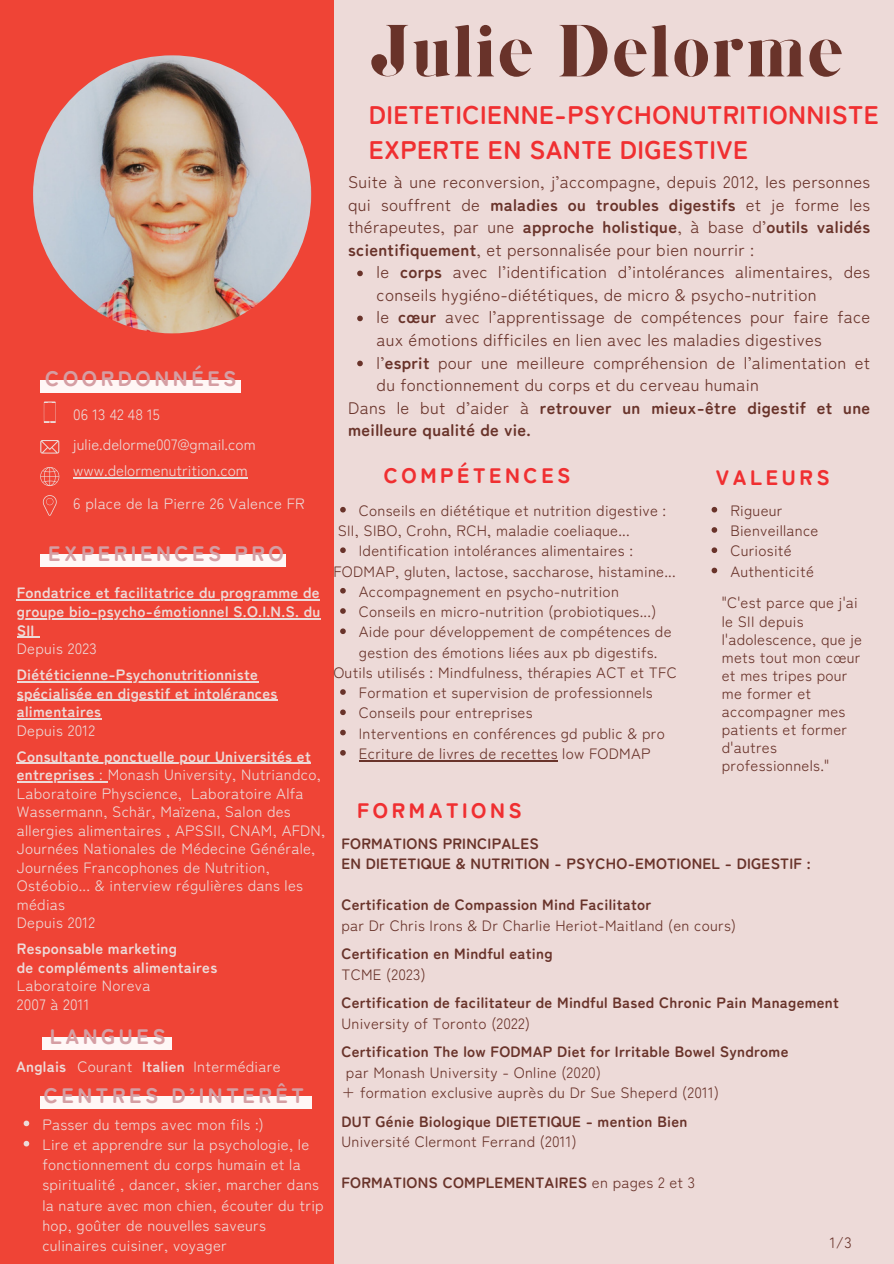
<style>
.page{position:relative;width:894px;height:1264px;background:#fff}
.page>*{position:absolute;margin:0;border:0;box-sizing:border-box;transform-origin:0 0}
.t1{font:73.5px "Giaza";letter-spacing:.02em;color:#69332a}
.t2{font:700 25.5px/34.8px "Zen Maru Gothic";letter-spacing:.02em;color:#f02f31}
.t3{font:900 21px "Zen Maru Gothic";letter-spacing:.17em;color:#d59ea3}
.t4{font:900 21px "Zen Maru Gothic";letter-spacing:.17em;color:#f02f31}
.t5{font:16.65px/22.5px "Zen Maru Gothic";letter-spacing:.02em;color:#69332a;text-align:justify}
.t6{font:700 16.65px "Zen Maru Gothic";letter-spacing:.02em;color:#69332a}
.t7{font:15px/18px "Zen Maru Gothic";letter-spacing:.02em;color:#69332a}
.t8{font:15px/18.5px "Zen Maru Gothic";letter-spacing:.02em;color:#eddad8}
.t9{font:700 15px/20.5px "Zen Maru Gothic";letter-spacing:.02em;color:#69332a}
.t10{font:700 15px/18.5px "Zen Maru Gothic";letter-spacing:.02em;color:#eddad8}
.t11{font:15px/30px "Zen Maru Gothic";color:#eddad8}
.s1{font-weight:700}
.s2{font-weight:400}
</style>
<div class="page">
<div style="left:0;top:0;width:893px;height:1263px;background:#eddad8"></div>
<div style="left:0;top:0;width:333px;height:1263px;background:#ef4436"></div>
<img style="left:33px;top:55px;width:278px;height:278px;border-radius:50%">
<div style="left:40px;top:380px;width:201px;height:13px;background:#fff7f6"></div>
<div style="left:43px;top:1037px;width:129px;height:12px;background:#fff7f6"></div>
<div style="left:40px;top:554px;width:245px;height:12px;background:#fff7f6"></div>
<div style="left:40px;top:1096px;width:271px;height:12px;background:#fff7f6"></div>
<svg style="left:44px;top:401px;width:12px;height:22px"></svg>
<svg style="left:40px;top:467px;width:19px;height:19px"></svg>
<svg style="left:40px;top:440px;width:19px;height:13px"></svg>
<svg style="left:43px;top:495px;width:14px;height:20px"></svg>
<svg style="left:357px;top:270px;width:6px;height:6px"></svg>
<svg style="left:357px;top:315px;width:6px;height:6px"></svg>
<svg style="left:357px;top:360px;width:6px;height:6px"></svg>
<hr style="left:17px;top:599px;width:303px;height:1px;background:#eddad8">
<hr style="left:17px;top:618px;width:303px;height:1px;background:#eddad8">
<svg style="left:17px;top:636px;width:22px;height:1px"></svg>
<hr style="left:17px;top:681px;width:241px;height:1px;background:#eddad8">
<hr style="left:17px;top:699px;width:261px;height:1px;background:#eddad8">
<hr style="left:17px;top:718px;width:84px;height:1px;background:#eddad8">
<hr style="left:17px;top:762px;width:294px;height:1px;background:#eddad8">
<hr style="left:17px;top:781px;width:78px;height:1px;background:#eddad8">
<svg style="left:95px;top:781px;width:13px;height:1px"></svg>
<svg style="left:24px;top:1120px;width:5px;height:6px"></svg>
<svg style="left:24px;top:1140px;width:5px;height:6px"></svg>
<svg style="left:340px;top:507px;width:5px;height:5px"></svg>
<svg style="left:340px;top:547px;width:5px;height:6px"></svg>
<svg style="left:340px;top:588px;width:5px;height:5px"></svg>
<svg style="left:340px;top:608px;width:5px;height:6px"></svg>
<svg style="left:340px;top:628px;width:5px;height:6px"></svg>
<svg style="left:340px;top:689px;width:5px;height:6px"></svg>
<svg style="left:340px;top:709px;width:5px;height:6px"></svg>
<svg style="left:340px;top:729px;width:5px;height:6px"></svg>
<svg style="left:340px;top:750px;width:5px;height:5px"></svg>
<hr style="left:359px;top:760px;width:198px;height:1px;background:#69332a">
<svg style="left:711px;top:507px;width:6px;height:5px"></svg>
<svg style="left:711px;top:527px;width:6px;height:6px"></svg>
<svg style="left:711px;top:547px;width:6px;height:6px"></svg>
<svg style="left:711px;top:567px;width:6px;height:6px"></svg>
<hr style="left:73px;top:477px;width:175px;height:1px;background:#eddad8">
<h1 class="t1" style="left:368px;top:8px;width:476px">Julie Delorme</h1>
<h3 class="t3" style="left:45px;top:365px;width:193px">COORDONNÉES</h3>
<p class="t11" style="left:73px;top:400px;width:184px">06 13 42 48 15 julie.delorme007@gmail.com</p>
<p class="t11" style="left:73px;top:456px;width:176px">www.delormenutrition.com</p>
<p class="t8" style="left:73px;top:494px;width:233px">6 place de la Pierre 26 Valence FR</p>
<h3 class="t3" style="left:48px;top:540px;width:237px">EXPERIENCES PRO</h3>
<p class="t10" style="left:17px;top:583px;width:305px;text-align:justify">Fondatrice et facilitatrice du programme de groupe bio-psycho-émotionnel S.O.I.N.S. du SII</p>
<p class="t8" style="left:17px;top:639px;width:81px">Depuis 2023</p>
<p class="t10" style="left:17px;top:665px;width:262px">Diététicienne-Psychonutritionniste spécialisée en digestif et intolérances alimentaires</p>
<p class="t8" style="left:17px;top:720px;width:80px">Depuis 2012</p>
<p class="t8" style="left:17px;top:746px;width:310px"><span class="s1">Consultante ponctuelle pour Universités et entreprises</span> : Monash University, Nutriandco, Laboratoire Physcience, Laboratoire Alfa Wassermann, Schär, Maïzena, Salon des allergies alimentaires , APSSII, CNAM, AFDN, Journées Nationales de Médecine Générale, Journées Francophones de Nutrition, Ostéobio... &amp; interview régulières dans les médias<br>Depuis 2012</p>
<p class="t10" style="left:17px;top:939px;width:202px">Responsable marketing<br>de compléments alimentaires</p>
<p class="t8" style="left:17px;top:976px;width:135px">Laboratoire Noreva<br>2007 à 2011</p>
<h3 class="t3" style="left:50px;top:1022px;width:117px">LANGUES</h3>
<p class="t10" style="left:16px;top:1056px;width:118px">Anglais <span class="s2">Courant</span></p>
<p class="t8" style="left:142px;top:1056px;width:140px"><span class="s1">Italien</span> Intermédiare</p>
<h3 class="t3" style="left:44px;top:1082px;width:261px">CENTRES D’INTERÊT</h3>
<p class="t8" style="left:42px;top:1113px;width:283px;line-height:20.2px">Passer du temps avec mon fils :)<br>Lire et apprendre sur la psychologie, le fonctionnement du corps humain et la spiritualité , dancer, skier, marcher dans la nature avec mon chien, écouter du trip hop, goûter de nouvelles saveurs culinaires cuisiner, voyager</p>
<h2 class="t2" style="left:368px;top:97px;width:511px">DIETETICIENNE-PSYCHONUTRITIONNISTE<br>EXPERTE EN SANTE DIGESTIVE</h2>
<p class="t5" style="left:348px;top:171px;width:523px">Suite à une reconversion, j’accompagne, depuis 2012, les personnes qui souffrent de <span class="s1">maladies ou troubles digestifs</span> et je forme les thérapeutes, par une <span class="s1">approche holistique</span>, à base d’<span class="s1">outils validés scientifiquement</span>, et personnalisée pour bien nourrir :</p>
<p class="t5" style="left:376px;top:261px;width:495px">le <span class="s1">corps</span> avec l’identification d’intolérances alimentaires, des</p>
<p class="t5" style="left:376px;top:283px;width:441px">conseils hygiéno-diététiques, de micro &amp; psycho-nutrition</p>
<p class="t5" style="left:376px;top:306px;width:495px">le <span class="s1">cœur</span> avec l’apprentissage de compétences pour faire face</p>
<p class="t5" style="left:376px;top:328px;width:446px">aux émotions difficiles en lien avec les maladies digestives</p>
<p class="t5" style="left:376px;top:351px;width:495px">l’<span class="s1">esprit</span> pour une meilleure compréhension de l’alimentation et</p>
<p class="t5" style="left:376px;top:373px;width:383px">du fonctionnement du corps et du cerveau humain</p>
<p class="t6" style="left:348px;top:397px;width:523px"><span class="s2">Dans le but d’aider à</span> retrouver un mieux-être digestif et une</p>
<p class="t6" style="left:348px;top:419px;width:184px">meilleure qualité de vie.</p>
<h3 class="t4" style="left:384px;top:462px;width:188px">COMPÉTENCES</h3>
<h3 class="t4" style="left:715px;top:464px;width:115px">VALEURS</h3>
<p class="t7" style="left:359px;top:501px;width:309px">Conseils en diététique et nutrition digestive :</p>
<p class="t7" style="left:338px;top:521px;width:293px">SII, SIBO, Crohn, RCH, maladie coeliaque...</p>
<p class="t7" style="left:359px;top:542px;width:275px">Identification intolérances alimentaires :</p>
<p class="t7" style="left:333px;top:562px;width:344px">FODMAP, gluten, lactose, saccharose, histamine...</p>
<p class="t7" style="left:359px;top:582px;width:261px">Accompagnement en psycho-nutrition</p>
<p class="t7" style="left:359px;top:602px;width:299px">Conseils en micro-nutrition (probiotiques...)</p>
<p class="t7" style="left:359px;top:623px;width:314px">Aide pour développement de compétences de</p>
<p class="t7" style="left:359px;top:643px;width:300px">gestion des émotions liées aux pb digestifs.</p>
<p class="t7" style="left:333px;top:663px;width:345px">Outils utilisés : Mindfulness, thérapies ACT et TFC</p>
<p class="t7" style="left:359px;top:683px;width:295px">Formation et supervision de professionnels</p>
<p class="t7" style="left:359px;top:704px;width:175px">Conseils pour entreprises</p>
<p class="t7" style="left:359px;top:724px;width:307px">Interventions en conférences gd public &amp; pro</p>
<p class="t7" style="left:359px;top:744px;width:293px">Ecriture de livres de recettes low FODMAP</p>
<p class="t7" style="left:730px;top:500px;width:90px;line-height:20.2px">Rigueur<br>Bienveillance<br>Curiosité<br>Authenticité</p>
<p class="t7" style="left:721px;top:594px;width:142px">"C'est parce que j'ai le SII depuis l'adolescence, que je mets tout mon cœur et mes tripes pour me former et accompagner mes patients et former d'autres professionnels."</p>
<h3 class="t4" style="left:357px;top:796px;width:166px">FORMATIONS</h3>
<p class="t9" style="left:341px;top:832px;width:470px">FORMATIONS PRINCIPALES<br>EN DIETETIQUE &amp; NUTRITION - PSYCHO-EMOTIONEL - DIGESTIF :</p>
<p class="t9" style="left:341px;top:894px;width:311px">Certification de Compassion Mind Facilitator</p>
<p class="t7" style="left:341px;top:916px;width:396px">par Dr Chris Irons &amp; Dr Charlie Heriot-Maitland (en cours)</p>
<p class="t9" style="left:341px;top:943px;width:213px">Certification en Mindful eating</p>
<p class="t7" style="left:341px;top:965px;width:86px">TCME (2023)</p>
<p class="t9" style="left:341px;top:992px;width:499px">Certification de facilitateur de Mindful Based Chronic Pain Management</p>
<p class="t7" style="left:341px;top:1014px;width:190px">University of Toronto (2022)</p>
<p class="t9" style="left:341px;top:1041px;width:448px">Certification The low FODMAP Diet for Irritable Bowel Syndrome</p>
<p class="t7" style="left:341px;top:1062px;width:379px;line-height:20.5px">par Monash University - Online (2020)<br>+ formation exclusive auprès du Dr Sue Sheperd (2011)</p>
<p class="t9" style="left:341px;top:1110px;width:347px">DUT Génie Biologique DIETETIQUE - mention Bien</p>
<p class="t7" style="left:341px;top:1132px;width:237px">Université Clermont Ferrand (2011)</p>
<p class="t9" style="left:341px;top:1172px;width:355px">FORMATIONS COMPLEMENTAIRES <span class="s2">en pages 2 et 3</span></p>
<p class="t7" style="left:829px;top:1233px;width:23px">1/3</p>
</div>
